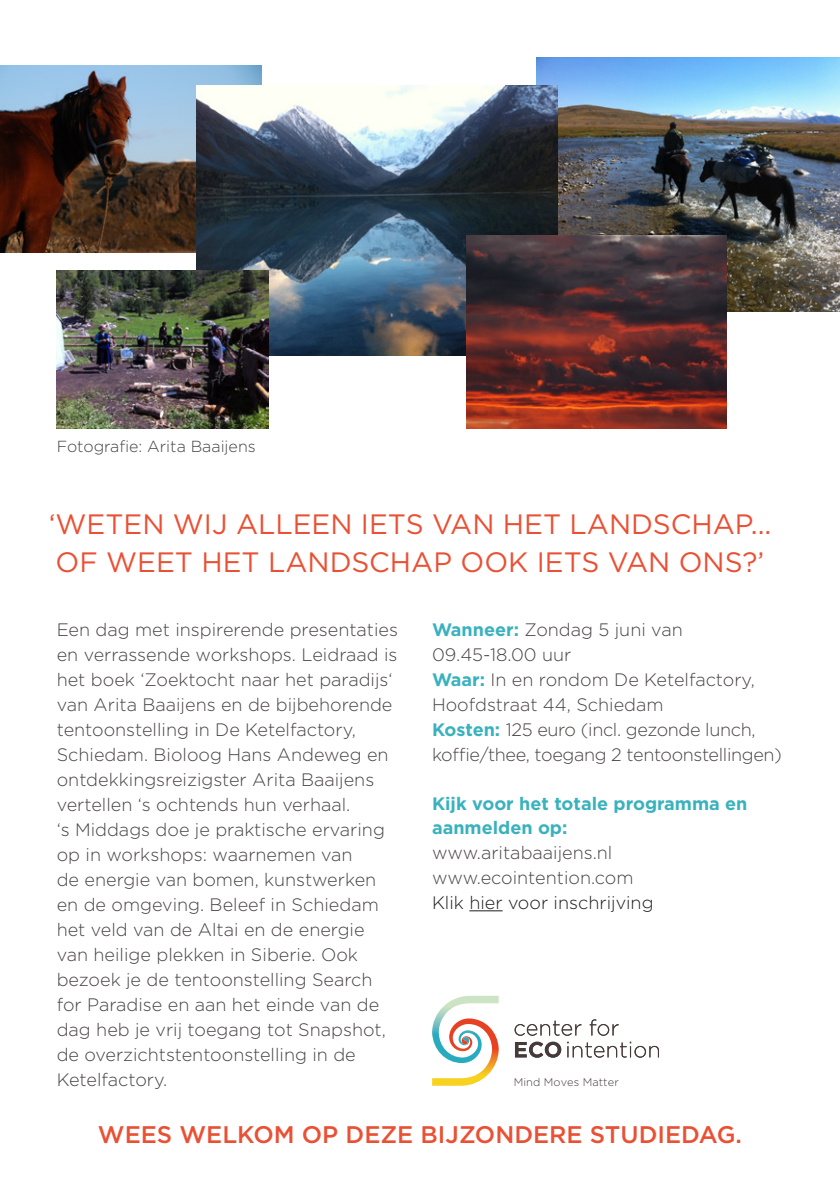
<style>
.page{position:relative;width:840px;height:1191px;background:#fff}
.page>*{position:absolute;margin:0;border:0;box-sizing:border-box;transform-origin:0 0}
.t1{font:28px/38px "Gotham";color:#ea5033}
.t2{font:500 24px "Gotham";color:#ea5033}
.t3{font:300 18px/25px "Gotham";color:#494343}
.t4{font:300 18px/25px "Gotham";letter-spacing:-.02em;color:#494343}
.t5{font:700 18px/24px "Gotham";color:#39b2be}
.t6{font:300 18px "Gotham";color:#1d1d1b}
.t7{font:300 16px "Gotham";color:#494343}
.t8{font:300 11px "Gotham";letter-spacing:.005em;color:#453b39}
.s1{font-weight:700;color:#39b2be}
</style>
<div class="page">
<hr style="left:469px;top:910px;width:33px;height:1px;background:#1d1d1b">
<svg style="left:515px;top:1041px;width:46px;height:16px"></svg>
<svg style="left:567px;top:1041px;width:91px;height:16px"></svg>
<svg style="left:514px;top:1020px;width:67px;height:15px"></svg>
<svg style="left:589px;top:1019px;width:29px;height:16px"></svg>
<svg style="left:432px;top:995px;width:66px;height:90px"></svg>
<img style="left:536px;top:57px;width:303px;height:254px">
<img style="left:0;top:66px;width:262px;height:186px">
<img style="left:196px;top:86px;width:361px;height:269px">
<img style="left:57px;top:271px;width:211px;height:158px">
<img style="left:466px;top:235px;width:260px;height:194px">
<p class="t7" style="left:57px;top:436px;width:200px">Fotografie: Arita Baaijens</p>
<h1 class="t1" style="left:49px;top:504px;width:723px">‘WETEN WIJ ALLEEN IETS VAN HET LANDSCHAP...<br>OF WEET HET LANDSCHAP OOK IETS VAN ONS?’</h1>
<p class="t3" style="left:57px;top:616px;width:342px">Een dag met inspirerende presentaties en verrassende workshops. Leidraad is het boek ‘Zoektocht naar het paradijs‘ van Arita Baaijens en de bijbehorende tentoonstelling in De Ketelfactory, Schiedam. Bioloog Hans Andeweg en ontdekkingsreizigster Arita Baaijens vertellen ‘s ochtends hun verhaal.<br>‘s Middags doe je praktische ervaring op in workshops: waarnemen van<br>de energie van bomen, kunstwerken en de omgeving. Beleef in Schiedam het veld van de Altai en de energie van heilige plekken in Siberie. Ook bezoek je de tentoonstelling Search for Paradise en aan het einde van de dag heb je vrij toegang tot Snapshot, de overzichtstentoonstelling in de Ketelfactory.</p>
<p class="t4" style="left:432px;top:616px;width:351px"><span class="s1">Wanneer:</span> Zondag 5 juni van<br>09.45-18.00 uur<br><span class="s1">Waar:</span> In en rondom De Ketelfactory,<br>Hoofdstraat 44, Schiedam<br><span class="s1">Kosten:</span> 125 euro (incl. gezonde lunch, koffie/thee, toegang 2 tentoonstellingen)</p>
<p class="t5" style="left:432px;top:791px;width:317px">Kijk voor het totale programma en aanmelden op:</p>
<p class="t3" style="left:432px;top:839px;width:203px">www.aritabaaijens.nl www.ecointention.com</p>
<p class="t6" style="left:432px;top:891px;width:223px">Klik hier voor inschrijving</p>
<p class="t8" style="left:513px;top:1075px;width:106px">Mind Moves Matter</p>
<h2 class="t2" style="left:98px;top:1118px;width:645px">WEES WELKOM OP DEZE BIJZONDERE STUDIEDAG.</h2>
</div>
